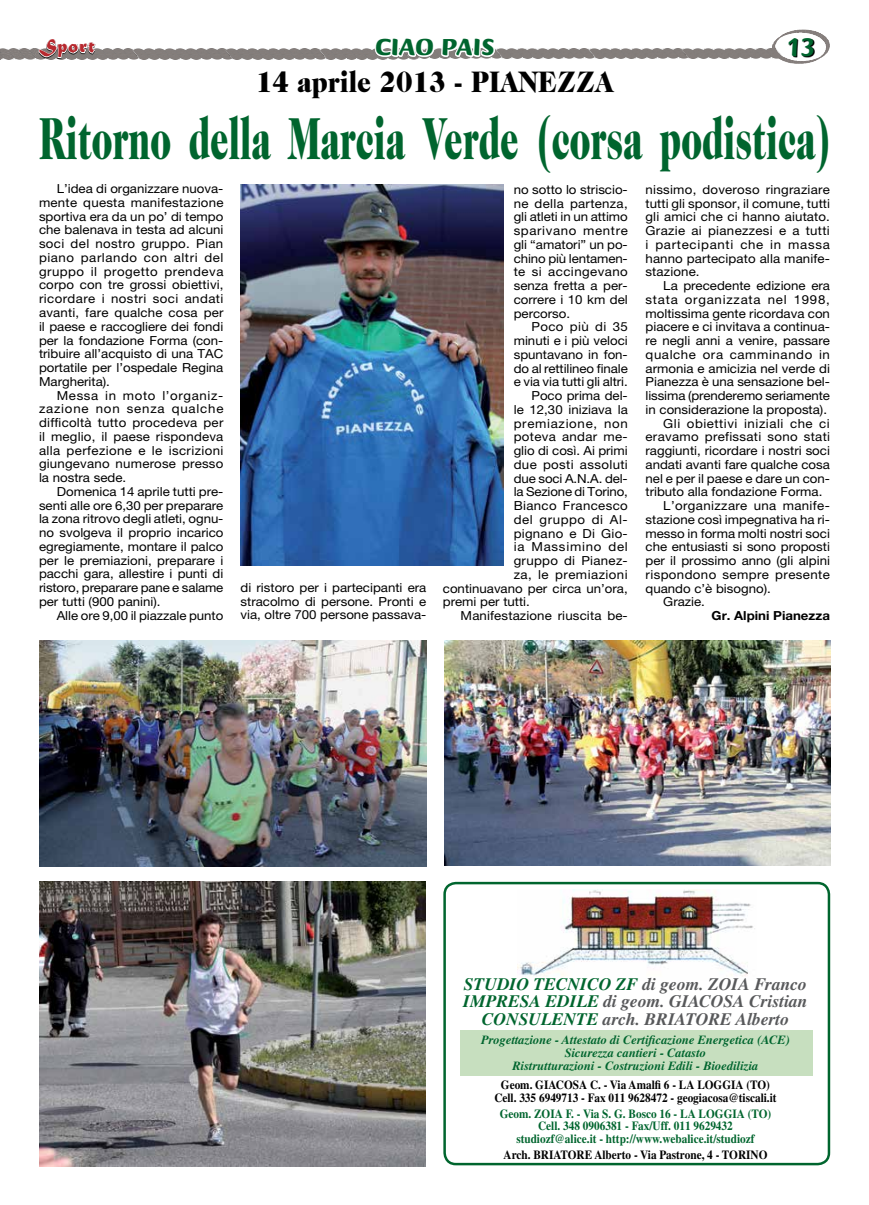
<style>
.page{position:relative;width:869px;height:1205px;background:#fff}
.page>*{position:absolute;margin:0;border:0;box-sizing:border-box;transform-origin:0 0}
.t1{font:900 60px "Caslon 224 Std";color:#00652e;scale:.6 1}
.t2{font:900 30px "Caslon 224 Std";color:#000;scale:.9 1}
.t3{font:700 27.5px "Briem Script Std";color:#00652e}
.t4{font:900 25px "Briem Script Std";color:#00652e}
.t5{font:20px "Matura MT Script Capitals";letter-spacing:.05em;color:#b8292f}
.t6{font:italic 700 17.5px/17.5px "Times LT Std";color:#58595b;text-align:center}
.t7{font:12.5px/13.8px "Helvetica Neue LT Std";color:#000;text-align:justify;scale:1.06 1}
.t8{font:700 12.5px/12.5px "Times LT Std";color:#000;text-align:center;scale:.9 1}
.t9{font:italic 700 12.5px/13.1px "Times LT Std";color:#00652e;text-align:center}
.t10{font:700 12.5px "Times LT Std";color:#00652e;scale:.9 1}
.t11{font:12.5px "Helvetica Neue LT Std";letter-spacing:.025em;color:#000;scale:1.06 1}
.t12{font:12.5px "Helvetica Neue LT Std";letter-spacing:.03em;color:#000;scale:1.06 1}
.t13{font:12.5px "Helvetica Neue LT Std";letter-spacing:.055em;color:#000;scale:1.06 1}
.t14{font:12.5px "Helvetica Neue LT Std";letter-spacing:.045em;color:#000;scale:1.06 1}
.t15{font:12.5px "Helvetica Neue LT Std";letter-spacing:.04em;color:#000;scale:1.06 1}
.t16{font:700 12.5px "Helvetica Neue LT Std";color:#000;scale:1.06 1}
.t17{font:12.5px "Helvetica Neue LT Std";letter-spacing:.035em;color:#000;scale:1.06 1}
.t18{font:12.5px "Helvetica Neue LT Std";letter-spacing:.05em;color:#000;scale:1.06 1}
.t19{font:12.5px "Helvetica Neue LT Std";letter-spacing:.02em;color:#000;scale:1.06 1}
.s1{color:#00652e}
</style>
<div class="page">
<img style="left:96px;top:49px;width:36px;height:10px">
<img style="left:132px;top:49px;width:94px;height:10px">
<img style="left:226px;top:49px;width:93px;height:10px">
<img style="left:319px;top:49px;width:54px;height:10px">
<img style="left:496px;top:49px;width:92px;height:10px">
<img style="left:588px;top:49px;width:93px;height:10px">
<img style="left:681px;top:49px;width:90px;height:10px">
<img style="left:1px;top:49px;width:37px;height:10px">
<svg style="left:38px;top:39px;width:58px;height:21px"></svg>
<svg style="left:771px;top:30px;width:58px;height:34px"></svg>
<svg style="left:789px;top:39px;width:25px;height:18px"></svg>
<img style="left:39px;top:641px;width:387px;height:225px">
<img style="left:39px;top:882px;width:386px;height:284px">
<img style="left:444px;top:641px;width:386px;height:224px">
<img style="left:240px;top:185px;width:263px;height:380px">
<div style="left:459px;top:1030px;width:353px;height:45px;background:#c7dfbf"></div>
<div style="left:443px;top:882px;width:386px;height:283px;border:2px solid #00652e;border-radius:11px"></div>
<img style="left:517px;top:889px;width:238px;height:88px">
<svg style="left:373px;top:48px;width:123px;height:11px"></svg>
<h3 class="t5" style="left:39px;top:34px;width:57px">Sport</h3>
<h3 class="t3" style="left:785px;top:32px;width:31px">13</h3>
<h3 class="t4" style="left:375px;top:33px;width:121px">CIAO PAIS</h3>
<h2 class="t2" style="left:256px;top:64px;width:399px">14 aprile 2013 - PIANEZZA</h2>
<h1 class="t1" style="left:39px;top:103px;width:1320px">Ritorno della Marcia Verde (corsa podistica)</h1>
<p class="t7" style="left:513px;top:182px;width:109px">no sotto lo striscio&shy;ne della partenza, gli atleti in un attimo sparivano mentre gli “amatori” un po&shy;chino più lentamen&shy;te si accingevano senza fretta a per&shy;correre i 10 km del percorso.</p>
<p class="t12" style="left:531px;top:319px;width:92px">Poco più di 35</p>
<p class="t7" style="left:513px;top:334px;width:109px">minuti e i più veloci</p>
<p class="t7" style="left:513px;top:347px;width:109px">spuntavano in fon-</p>
<p class="t7" style="left:513px;top:361px;width:109px">do al rettilineo finale</p>
<p class="t7" style="left:513px;top:375px;width:109px">e via via tutti gli altri.</p>
<p class="t7" style="left:531px;top:389px;width:92px">Poco prima del-</p>
<p class="t7" style="left:513px;top:402px;width:109px">le 12,30 iniziava la</p>
<p class="t18" style="left:513px;top:416px;width:109px">premiazione, non</p>
<p class="t11" style="left:513px;top:429px;width:109px">poteva andar me-</p>
<p class="t7" style="left:513px;top:444px;width:109px">glio di così. Ai primi</p>
<p class="t11" style="left:513px;top:457px;width:109px">due posti assoluti</p>
<p class="t7" style="left:513px;top:471px;width:109px">due soci A.N.A. del-</p>
<p class="t7" style="left:513px;top:485px;width:109px">la Sezione di Torino,</p>
<p class="t11" style="left:513px;top:498px;width:109px">Bianco Francesco</p>
<p class="t14" style="left:513px;top:512px;width:109px">del gruppo di Al-</p>
<p class="t19" style="left:513px;top:526px;width:109px">pignano e Di Gio-</p>
<p class="t13" style="left:513px;top:539px;width:109px">ia Massimino del</p>
<p class="t11" style="left:513px;top:553px;width:109px">gruppo di Pianez-</p>
<p class="t17" style="left:513px;top:567px;width:109px">za, le premiazioni</p>
<p class="t7" style="left:442px;top:581px;width:176px">continuavano per circa un’ora,</p>
<p class="t7" style="left:442px;top:595px;width:83px">premi per tutti.</p>
<p class="t7" style="left:460px;top:609px;width:159px">Manifestazione riuscita be-</p>
<p class="t7" style="left:39px;top:182px;width:175px;text-indent:18px">L’idea di organizzare nuova&shy;mente questa manifestazione sportiva era da un po’ di tempo che balenava in testa ad alcuni soci del nostro gruppo. Pian piano parlando con altri del gruppo il progetto prendeva corpo con tre grossi obiettivi, ricordare i nostri soci andati avanti, fare qualche cosa per il paese e raccogliere dei fondi per la fondazione Forma (con&shy;tribuire all’acquisto di una TAC portatile per l’ospedale Regina Margherita).</p>
<p class="t7" style="left:39px;top:388px;width:175px;text-indent:18px">Messa in moto l’organiz&shy;zazione non senza qualche difficoltà tutto procedeva per il meglio, il paese rispondeva alla perfezione e le iscrizioni giungevano numerose presso la nostra sede.</p>
<p class="t7" style="left:39px;top:484px;width:175px;text-indent:18px">Domenica 14 aprile tutti pre&shy;senti alle ore 6,30 per preparare la zona ritrovo degli atleti, ognu&shy;no svolgeva il proprio incarico egregiamente, montare il palco per le premiazioni, preparare i pacchi gara, allestire i punti di ristoro, preparare pane e salame per tutti (900 panini).</p>
<p class="t7" style="left:57px;top:608px;width:158px">Alle ore 9,00 il piazzale punto</p>
<p class="t7" style="left:645px;top:182px;width:175px">nissimo, doveroso ringraziare tutti gli sponsor, il comune, tutti gli amici che ci hanno aiutato.<br>Grazie ai pianezzesi e a tutti i partecipanti che in massa hanno partecipato alla manife&shy;stazione.</p>
<p class="t7" style="left:663px;top:279px;width:159px">La precedente edizione era</p>
<p class="t13" style="left:645px;top:292px;width:175px">stata organizzata nel 1998,</p>
<p class="t7" style="left:645px;top:306px;width:175px">moltissima gente ricordava con</p>
<p class="t7" style="left:645px;top:320px;width:175px">piacere e ci invitava a continua-</p>
<p class="t7" style="left:645px;top:334px;width:175px">re negli anni a venire, passare</p>
<p class="t14" style="left:645px;top:347px;width:175px">qualche ora camminando in</p>
<p class="t7" style="left:645px;top:361px;width:175px">armonia e amicizia nel verde di</p>
<p class="t7" style="left:645px;top:375px;width:175px">Pianezza è una sensazione bel-</p>
<p class="t7" style="left:645px;top:389px;width:175px">lissima (prenderemo seriamente</p>
<p class="t7" style="left:645px;top:402px;width:173px">in considerazione la proposta).</p>
<p class="t15" style="left:663px;top:416px;width:159px">Gli obiettivi iniziali che ci</p>
<p class="t11" style="left:645px;top:429px;width:175px">eravamo prefissati sono stati</p>
<p class="t7" style="left:645px;top:444px;width:175px">raggiunti, ricordare i nostri soci</p>
<p class="t7" style="left:645px;top:457px;width:175px">andati avanti fare qualche cosa</p>
<p class="t7" style="left:645px;top:471px;width:175px">nel e per il paese e dare un con-</p>
<p class="t7" style="left:645px;top:485px;width:168px">tributo alla fondazione Forma.</p>
<p class="t12" style="left:663px;top:498px;width:159px">L’organizzare una manife-</p>
<p class="t7" style="left:645px;top:512px;width:175px">stazione così impegnativa ha ri-</p>
<p class="t7" style="left:645px;top:526px;width:175px">messo in forma molti nostri soci</p>
<p class="t7" style="left:645px;top:540px;width:175px">che entusiasti si sono proposti</p>
<p class="t7" style="left:645px;top:554px;width:175px">per il prossimo anno (gli alpini</p>
<p class="t12" style="left:645px;top:567px;width:175px">rispondono sempre presente</p>
<p class="t7" style="left:645px;top:581px;width:120px">quando c’è bisogno).</p>
<p class="t7" style="left:663px;top:595px;width:41px">Grazie.</p>
<p class="t16" style="left:711px;top:608px;width:113px">Gr. Alpini Pianezza</p>
<p class="t7" style="left:240px;top:580px;width:177px">di ristoro per i partecipanti era stracolmo di persone. Pronti e via, oltre 700 persone passava-</p>
<h3 class="t6" style="left:463px;top:975px;width:346px"><span class="s1">STUDIO TECNICO ZF</span> di geom. ZOIA Franco<br><span class="s1">IMPRESA EDILE</span> di geom. GIACOSA Cristian<br><span class="s1">CONSULENTE</span> arch. BRIATORE Alberto</h3>
<p class="t9" style="left:481px;top:1033px;width:310px">Progettazione - Attestato di Certificazione Energetica (ACE)<br>Sicurezza cantieri - Catasto<br>Ristrutturazioni - Costruzioni Edili - Bioedilizia</p>
<p class="t8" style="left:494px;top:1078px;width:315px">Geom. Giacosa C. - Via Amalfi 6 - LA LOGGIA (TO)<br>Cell. 335 6949713 - Fax 011 9628472 - geogiacosa@tiscali.it</p>
<p class="t10" style="left:499px;top:1106px;width:56px">Geom. ZOIA</p>
<p class="t10" style="left:565px;top:1106px;width:230px">F. - Via S. G. Bosco 16 - LA LOGGIA (TO)</p>
<p class="t10" style="left:538px;top:1118px;width:218px">Cell. 348 0906381 - Fax/Uff. 011 9629432</p>
<p class="t10" style="left:516px;top:1131px;width:266px">studiozf@alice.it - http://www.webalice.it/studiozf</p>
<p class="t8" style="left:503px;top:1148px;width:294px">Arch. BRIATORE Alberto - Via Pastrone, 4 - TORINO</p>
</div>
